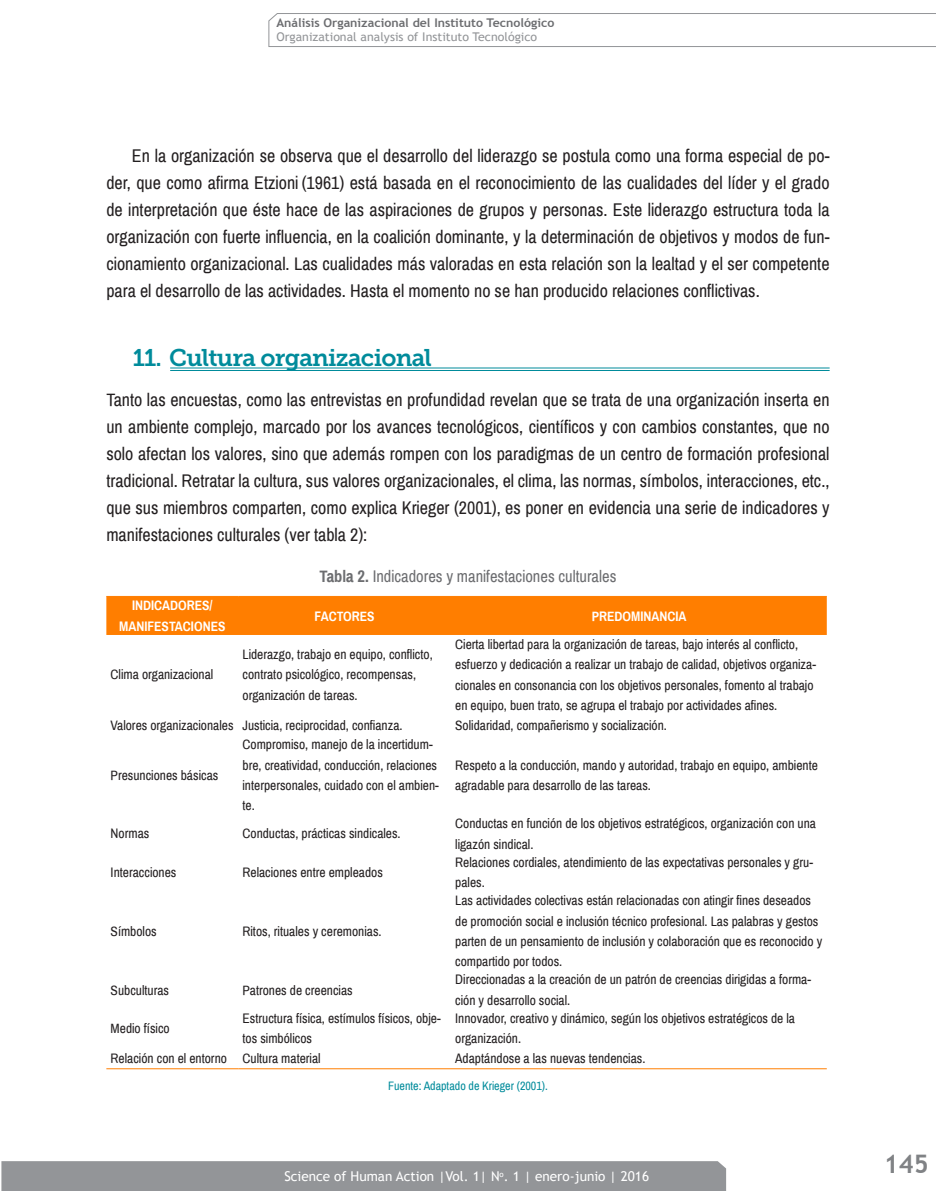
<style>
.page{position:relative;width:936px;height:1191px;background:#fff}
.page>*{position:absolute;margin:0;border:0;box-sizing:border-box;transform-origin:0 0}
.t1{font:700 25.5px "Trebuchet MS";color:#808285}
.t2{font:24px "Museo Slab 700";letter-spacing:-.03em;color:#008b9b}
.t3{font:18px/27px "Archivo Narrow";color:#231f20;text-align:justify}
.t4{font:16.5px "Archivo Narrow";color:#6c6d70}
.t5{font:13.5px/20.2px "Archivo Narrow";color:#231f20}
.t6{font:13.5px "Trebuchet MS";color:#fff}
.t7{font:700 13.5px/20.2px "Archivo Narrow";color:#fff;text-align:center}
.t8{font:700 12px "Trebuchet MS";color:#6c6d70}
.t9{font:12px "Trebuchet MS";color:#939598}
.t10{font:12px "Archivo Narrow";color:#008b9b}
.s1{font-weight:700}
</style>
<div class="page">
<svg style="left:268px;top:13px;width:667px;height:34px"></svg>
<div style="left:1px;top:1161px;width:725px;height:30px;background:#939598"></div>
<hr style="left:170px;top:368px;width:659px;height:1px;background:#008b9b">
<hr style="left:170px;top:370px;width:659px;height:1px;background:#008b9b">
<div style="left:106px;top:597px;width:720px;height:38px;background:#ff7e00"></div>
<hr style="left:106px;top:596px;width:132px;height:1px;background:#ff7e00">
<hr style="left:238px;top:596px;width:213px;height:1px;background:#ff7e00">
<hr style="left:451px;top:596px;width:375px;height:1px;background:#ff7e00">
<hr style="left:106px;top:1068px;width:132px;height:1px;background:#ff7e00">
<hr style="left:238px;top:1068px;width:213px;height:1px;background:#ff7e00">
<hr style="left:451px;top:1068px;width:375px;height:1px;background:#ff7e00">
<p class="t8" style="left:276px;top:15px;width:279px">Análisis Organizacional del Instituto Tecnológico</p>
<p class="t9" style="left:276px;top:29px;width:262px">Organizational analysis of Instituto Tecnológico</p>
<p class="t3" style="left:106px;top:142px;width:724px;text-indent:26px">En la organización se observa que el desarrollo del liderazgo se postula como una forma especial de po&shy;der, que como afirma Etzioni (1961) está basada en el reconocimiento de las cualidades del líder y el grado de interpretación que éste hace de las aspiraciones de grupos y personas. Este liderazgo estructura toda la organización con fuerte influencia, en la coalición dominante, y la determinación de objetivos y modos de fun&shy;cionamiento organizacional. Las cualidades más valoradas en esta relación son la lealtad y el ser competente para el desarrollo de las actividades. Hasta el momento no se han producido relaciones conflictivas.</p>
<h2 class="t2" style="left:133px;top:344px;width:300px">11. Cultura organizacional</h2>
<p class="t3" style="left:106px;top:387px;width:724px">Tanto las encuestas, como las entrevistas en profundidad revelan que se trata de una organización inserta en un ambiente complejo, marcado por los avances tecnológicos, científicos y con cambios constantes, que no solo afectan los valores, sino que además rompen con los paradigmas de un centro de formación profesional tradicional. Retratar la cultura, sus valores organizacionales, el clima, las normas, símbolos, interacciones, etc., que sus miembros comparten, como explica Krieger (2001), es poner en evidencia una serie de indicadores y manifestaciones culturales (ver tabla 2):</p>
<p class="t4" style="left:319px;top:566px;width:298px"><span class="s1">Tabla 2.</span> Indicadores y manifestaciones culturales</p>
<p class="t7" style="left:119px;top:595px;width:108px">INDICADORES/<br>MANIFESTACIONES</p>
<p class="t7" style="left:314px;top:606px;width:62px">FACTORES</p>
<p class="t7" style="left:591px;top:606px;width:96px">PREDOMINANCIA</p>
<p class="t5" style="left:111px;top:665px;width:104px">Clima organizacional</p>
<p class="t5" style="left:242px;top:644px;width:192px">Liderazgo, trabajo en equipo, conflicto, contrato psicológico, recompensas, organización de tareas.</p>
<p class="t5" style="left:455px;top:634px;width:362px">Cierta libertad para la organización de tareas, bajo interés al conflicto, esfuerzo y dedicación a realizar un trabajo de calidad, objetivos organiza&shy;cionales en consonancia con los objetivos personales, fomento al trabajo en equipo, buen trato, se agrupa el trabajo por actividades afines.</p>
<p class="t5" style="left:111px;top:715px;width:293px">Valores organizacionales Justicia, reciprocidad, confianza.</p>
<p class="t5" style="left:455px;top:715px;width:213px">Solidaridad, compañerismo y socialización.</p>
<p class="t5" style="left:111px;top:765px;width:109px">Presunciones básicas</p>
<p class="t5" style="left:242px;top:734px;width:198px">Compromiso, manejo de la incertidum&shy;bre, creatividad, conducción, relaciones interpersonales, cuidado con el ambien&shy;te.</p>
<p class="t5" style="left:455px;top:755px;width:364px">Respeto a la conducción, mando y autoridad, trabajo en equipo, ambiente agradable para desarrollo de las tareas.</p>
<p class="t5" style="left:111px;top:824px;width:40px">Normas</p>
<p class="t5" style="left:242px;top:824px;width:160px">Conductas, prácticas sindicales.</p>
<p class="t5" style="left:455px;top:814px;width:362px">Conductas en función de los objetivos estratégicos, organización con una ligazón sindical.</p>
<p class="t5" style="left:111px;top:862px;width:67px">Interacciones</p>
<p class="t5" style="left:242px;top:862px;width:142px">Relaciones entre empleados</p>
<p class="t5" style="left:455px;top:852px;width:359px">Relaciones cordiales, atendimiento de las expectativas personales y gru&shy;pales.</p>
<p class="t5" style="left:111px;top:921px;width:48px">Símbolos</p>
<p class="t5" style="left:242px;top:921px;width:141px">Ritos, rituales y ceremonias.</p>
<p class="t5" style="left:455px;top:891px;width:368px">Las actividades colectivas están relacionadas con atingir fines deseados de promoción social e inclusión técnico profesional. Las palabras y gestos parten de un pensamiento de inclusión y colaboración que es reconocido y compartido por todos.</p>
<p class="t5" style="left:111px;top:980px;width:60px">Subculturas</p>
<p class="t5" style="left:242px;top:980px;width:112px">Patrones de creencias</p>
<p class="t5" style="left:455px;top:970px;width:357px">Direccionadas a la creación de un patrón de creencias dirigidas a forma&shy;ción y desarrollo social.</p>
<p class="t5" style="left:111px;top:1018px;width:61px">Medio físico</p>
<p class="t5" style="left:242px;top:1008px;width:200px">Estructura física, estímulos físicos, obje&shy;tos simbólicos</p>
<p class="t5" style="left:455px;top:1008px;width:341px">Innovador, creativo y dinámico, según los objetivos estratégicos de la organización.</p>
<p class="t5" style="left:111px;top:1048px;width:211px">Relación con el entorno Cultura material</p>
<p class="t5" style="left:455px;top:1048px;width:192px">Adaptándose a las nuevas tendencias.</p>
<p class="t10" style="left:388px;top:1078px;width:161px">Fuente: Adaptado de Krieger (2001).</p>
<p class="t6" style="left:284px;top:1167px;width:366px">Science of Human Action |Vol. 1| N<sup>o</sup>. 1 | enero-junio | 2016</p>
<h1 class="t1" style="left:883px;top:1147px;width:46px">145</h1>
</div>
